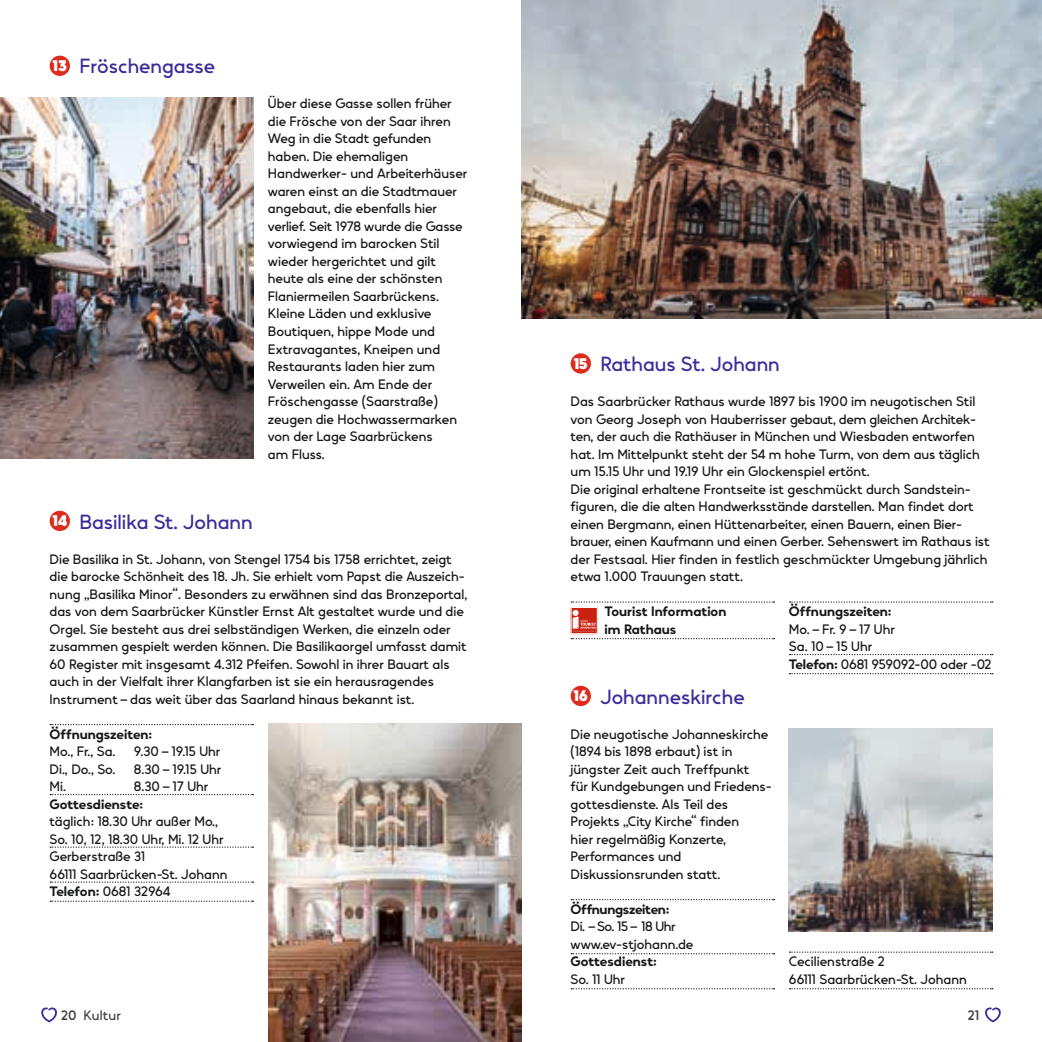
<style>
.page{position:relative;width:1042px;height:1042px;background:#fff}
.page>*{position:absolute;margin:0;border:0;box-sizing:border-box;transform-origin:0 0}
.t1{font:21px "Vary";color:#3c2b99}
.t2{font:14px/17.5px "Vary";color:#151616}
.t3{font:700 14px/17.5px "Vary";color:#151616}
.t4{font:700 14px "Vary";letter-spacing:-.02em;color:#151616}
.t5{font:14px "Vary";letter-spacing:.02em;color:#414140}
.t6{font:500 14px "Vary";color:#414140}
.s1{font-weight:900;font-size:15.75px;color:#fff}
.s2{font-weight:700}
.s3{font-family:"Vary Variable"}
</style>
<div class="page">
<div style="left:50px;top:56px;width:20px;height:20px;background:#dd2b1c;border-radius:50%"></div>
<div style="left:50px;top:511px;width:20px;height:20px;background:#dd2b1c;border-radius:50%"></div>
<svg style="left:50px;top:724px;width:203px;height:1px"></svg>
<svg style="left:50px;top:794px;width:203px;height:1px"></svg>
<svg style="left:50px;top:846px;width:203px;height:2px"></svg>
<svg style="left:50px;top:881px;width:203px;height:2px"></svg>
<svg style="left:50px;top:900px;width:203px;height:2px"></svg>
<div style="left:571px;top:686px;width:20px;height:20px;background:#dd2b1c;border-radius:50%"></div>
<svg style="left:571px;top:899px;width:203px;height:1px"></svg>
<svg style="left:571px;top:953px;width:203px;height:1px"></svg>
<svg style="left:571px;top:988px;width:203px;height:1px"></svg>
<svg style="left:789px;top:951px;width:204px;height:2px"></svg>
<svg style="left:789px;top:988px;width:204px;height:1px"></svg>
<div style="left:571px;top:353px;width:20px;height:21px;background:#dd2b1c;border-radius:50%"></div>
<svg style="left:571px;top:601px;width:203px;height:2px"></svg>
<svg style="left:571px;top:638px;width:203px;height:1px"></svg>
<svg style="left:789px;top:601px;width:204px;height:2px"></svg>
<svg style="left:789px;top:654px;width:204px;height:1px"></svg>
<svg style="left:789px;top:673px;width:204px;height:1px"></svg>
<svg style="left:570px;top:607px;width:28px;height:27px"></svg>
<div style="left:571px;top:607px;width:26px;height:27px;border:1px solid #fff"></div>
<svg style="left:572px;top:610px;width:24px;height:21px"></svg>
<img style="left:0;top:97px;width:253px;height:361px">
<img style="left:268px;top:724px;width:253px;height:318px">
<img style="left:521px;top:0;width:521px;height:318px">
<img style="left:789px;top:728px;width:203px;height:203px">
<svg style="left:985px;top:1007px;width:16px;height:15px"></svg>
<svg style="left:41px;top:1007px;width:16px;height:15px"></svg>
<h1 class="t1" style="left:53px;top:49px;width:164px"><span class="s1">13</span> Fröschengasse</h1>
<p class="t2" style="left:268px;top:94px;width:201px">Über diese Gasse sollen früher die Frösche von der Saar ihren<br>Weg in die Stadt gefunden haben. Die ehemaligen<br>Handwerker- und Arbeiterhäuser waren einst an die Stadtmauer angebaut, die ebenfalls hier verlief. Seit 1978 wurde die Gasse vorwiegend im barocken Stil wieder hergerichtet und gilt heute als eine der schönsten<br>Flaniermeilen Saarbrückens.<br>Kleine Läden und exklusive<br>Boutiquen, hippe Mode und<br>Extravagantes, Kneipen und<br>Restaurants laden hier zum<br>Verweilen ein. Am Ende der<br>Fröschengasse (Saarstraße) zeugen die Hochwassermarken von der Lage Saarbrückens<br>am Fluss.</p>
<h1 class="t1" style="left:53px;top:504px;width:201px"><span class="s1">14</span> Basilika St. Johann</h1>
<p class="t2" style="left:50px;top:549px;width:419px">Die Basilika in St. Johann, von Stengel 1754 bis 1758 errichtet, zeigt die barocke Schönheit des 18. Jh. Sie erhielt vom Papst die Auszeich&shy;nung „Basilika Minor“. Besonders zu erwähnen sind das Bronzeportal, das von dem Saarbrücker Künstler Ernst Alt gestaltet wurde und die Orgel. Sie besteht aus drei selbständigen Werken, die einzeln oder zusammen gespielt werden können. Die Basilikaorgel umfasst damit 60 Register mit insgesamt 4.312 Pfeifen. Sowohl in ihrer Bauart als auch in der Vielfalt ihrer Klangfarben ist sie ein herausragendes Instrument – das weit über das Saarland hinaus bekannt ist.</p>
<p class="t3" style="left:50px;top:724px;width:104px">Öffnungszeiten:</p>
<p class="t2" style="left:50px;top:741px;width:67px">Mo., Fr., Sa.</p>
<p class="t2" style="left:134px;top:741px;width:88px">9.30 – 19.15 Uhr</p>
<p class="t2" style="left:50px;top:759px;width:67px">Di., Do., So.</p>
<p class="t2" style="left:134px;top:759px;width:89px">8.30 – 19.15 Uhr</p>
<p class="t2" style="left:50px;top:776px;width:18px">Mi.</p>
<p class="t2" style="left:134px;top:776px;width:76px">8.30 – 17 Uhr</p>
<p class="t3" style="left:50px;top:794px;width:95px">Gottesdienste:</p>
<p class="t2" style="left:50px;top:811px;width:179px">täglich: 18.30 Uhr außer Mo.,<br>So. 10, 12, 18.30 Uhr, Mi. 12 Uhr<br>Gerberstraße 31<br>66111 Saarbrücken-St. Johann<br><span class="s2">Telefon:</span> 0681 32964</p>
<h1 class="t1" style="left:574px;top:347px;width:208px"><span class="s1">15</span> Rathaus St. Johann</h1>
<p class="t2" style="left:570px;top:391px;width:421px">Das Saarbrücker Rathaus wurde 1897 bis 1900 im neugotischen Stil von Georg Joseph von Hauberrisser gebaut, dem gleichen Architek&shy;ten, der auch die Rathäuser in München und Wiesbaden entworfen hat. Im Mittelpunkt steht der 54 m hohe Turm, von dem aus täglich um 15.15 Uhr und 19.19 Uhr ein Glockenspiel ertönt.<br>Die original erhaltene Frontseite ist geschmückt durch Sandstein&shy;figuren, die die alten Handwerksstände darstellen. Man findet dort einen Bergmann, einen Hüttenarbeiter, einen Bauern, einen Bier&shy;brauer, einen Kaufmann und einen Gerber. Sehenswert im Rathaus ist der Festsaal. Hier finden in festlich geschmückter Umgebung jährlich etwa 1.000 Trauungen statt.</p>
<p class="t3" style="left:605px;top:601px;width:123px">Tourist Information im Rathaus</p>
<p class="t3" style="left:789px;top:601px;width:104px">Öffnungszeiten:</p>
<p class="t2" style="left:789px;top:619px;width:204px">Mo. – Fr. 9 – 17 Uhr<br>Sa. 10 – 15 Uhr<br><span class="s2">Telefon:</span> 0681 959092-00 oder -02</p>
<h1 class="t1" style="left:574px;top:679px;width:173px"><span class="s1">16</span> Johanneskirche</h1>
<p class="t2" style="left:570px;top:724px;width:201px">Die neugotische Johanneskirche (1894 bis 1898 erbaut) ist in jüngster Zeit auch Treffpunkt für Kundgebungen und Friedens&shy;gottesdienste. Als Teil des<br>Projekts „City Kirche“ finden<br>hier regelmäßig Konzerte,<br>Performances und<br>Diskussionsrunden statt.</p>
<p class="t4" style="left:570px;top:897px;width:100px">Öffnungszeiten:</p>
<p class="t2" style="left:570px;top:916px;width:124px">Di. – So. 15 – 18 Uhr www.ev-stjohann.de</p>
<p class="t3" style="left:570px;top:951px;width:88px">Gottesdienst:</p>
<p class="t2" style="left:570px;top:969px;width:56px">So. 11 Uhr</p>
<p class="t2" style="left:789px;top:951px;width:179px">Cecilienstraße 2<br>66111 Saarbrücken-St. Johann</p>
<p class="t5" style="left:61px;top:1004px;width:61px"><span class="s3">20</span> Kultur</p>
<p class="t6" style="left:968px;top:1003px;width:13px">21</p>
</div>
